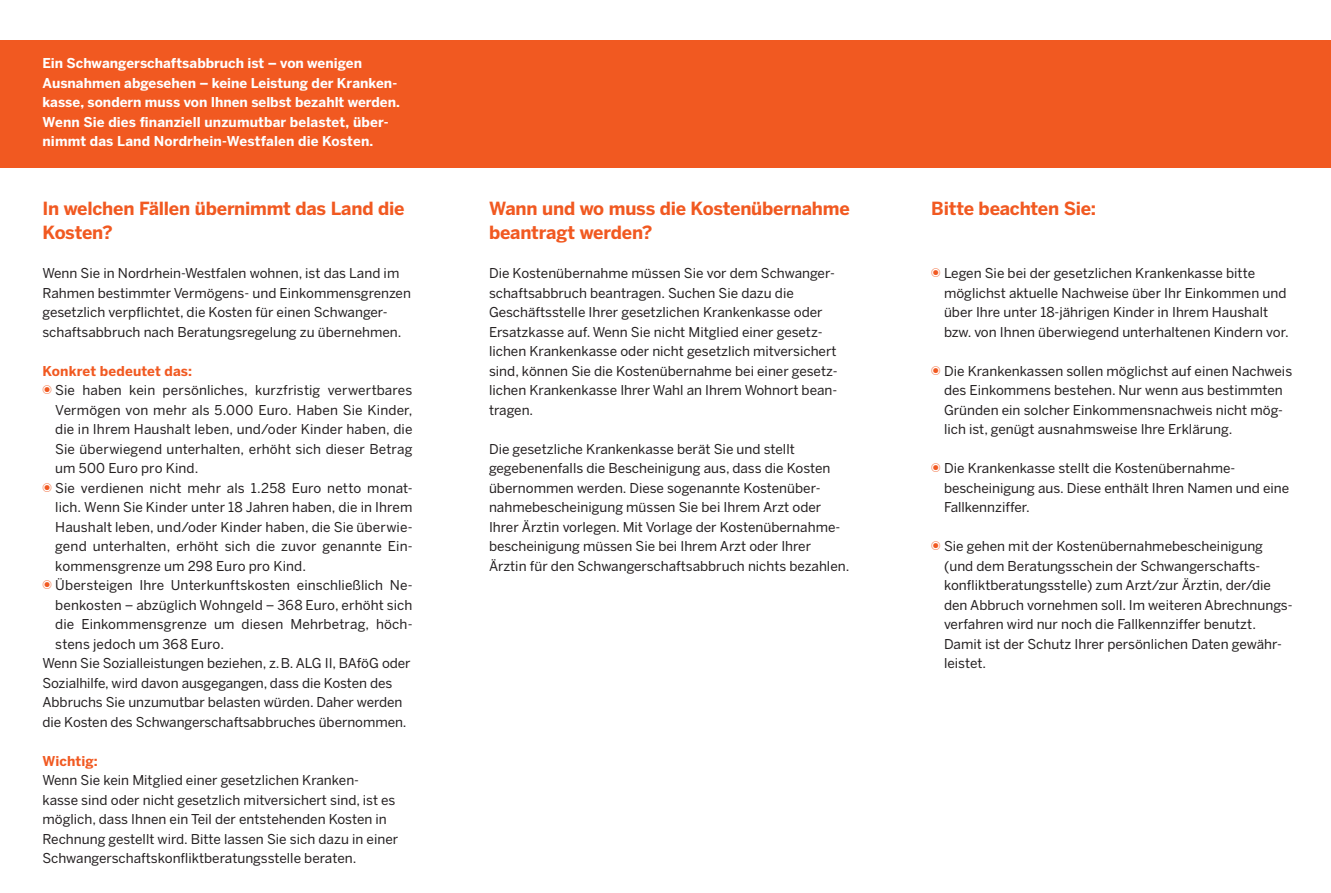
<style>
.page{position:relative;width:1331px;height:893px;background:#fff}
.page>*{position:absolute;margin:0;border:0;box-sizing:border-box;transform-origin:0 0}
.t1{font:700 18px/24px "Benton Sans";letter-spacing:-.01em;color:#f15921}
.t2{font:13.5px/19.5px "Benton Sans";color:#231f20}
.t3{font:700 13.5px/19.5px "Benton Sans";color:#fff}
.t4{font:700 13.5px "Benton Sans";letter-spacing:.01em;color:#f15921}
</style>
<div class="page">
<div style="left:0;top:40px;width:1331px;height:128px;background:#f15921"></div>
<p class="t3" style="left:43px;top:54px;width:359px">Ein Schwangerschaftsabbruch ist – von wenigen Ausnahmen abgesehen – keine Leistung der Kranken&shy;kasse, sondern muss von Ihnen selbst bezahlt werden.<br>Wenn Sie dies finanziell unzumutbar belastet, über&shy;nimmt das Land Nordrhein-Westfalen die Kosten.</p>
<h1 class="t1" style="left:43px;top:196px;width:364px">In welchen Fällen übernimmt das Land die<br>Kosten?</h1>
<p class="t2" style="left:43px;top:263px;width:370px">Wenn Sie in Nordrhein-Westfalen wohnen, ist das Land im Rahmen bestimmter Vermögens- und Einkommensgrenzen gesetzlich verpflichtet, die Kosten für einen Schwanger&shy;schaftsabbruch nach Beratungsregelung zu übernehmen.</p>
<p class="t4" style="left:43px;top:363px;width:151px">Konkret bedeutet das:</p>
<p class="t2" style="left:55px;top:380px;width:359px">Sie haben kein persönliches, kurzfristig verwertbares</p>
<p class="t2" style="left:55px;top:400px;width:359px">Vermögen von mehr als 5.000 Euro. Haben Sie Kinder,</p>
<p class="t2" style="left:55px;top:419px;width:359px">die in Ihrem Haushalt leben, und/oder Kinder haben, die</p>
<p class="t2" style="left:55px;top:439px;width:359px">Sie überwiegend unterhalten, erhöht sich dieser Betrag</p>
<p class="t2" style="left:55px;top:458px;width:145px">um 500 Euro pro Kind.</p>
<p class="t2" style="left:55px;top:478px;width:359px">Sie verdienen nicht mehr als 1.258 Euro netto monat-</p>
<p class="t2" style="left:55px;top:497px;width:359px">lich. Wenn Sie Kinder unter 18 Jahren haben, die in Ihrem</p>
<p class="t2" style="left:55px;top:517px;width:359px">Haushalt leben, und/oder Kinder haben, die Sie überwie-</p>
<p class="t2" style="left:55px;top:536px;width:359px">gend unterhalten, erhöht sich die zuvor genannte Ein-</p>
<p class="t2" style="left:55px;top:556px;width:252px">kommensgrenze um 298 Euro pro Kind.</p>
<p class="t2" style="left:55px;top:575px;width:359px">Übersteigen Ihre Unterkunftskosten einschließlich Ne-</p>
<p class="t2" style="left:55px;top:595px;width:359px">benkosten – abzüglich Wohngeld – 368 Euro, erhöht sich</p>
<p class="t2" style="left:55px;top:614px;width:359px">die Einkommensgrenze um diesen Mehrbetrag, höch-</p>
<p class="t2" style="left:55px;top:634px;width:170px">stens jedoch um 368 Euro.</p>
<p class="t2" style="left:43px;top:653px;width:370px">Wenn Sie Sozialleistungen beziehen, z.B. ALG II, BAföG oder</p>
<p class="t2" style="left:43px;top:673px;width:351px">Sozialhilfe, wird davon ausgegangen, dass die Kosten des</p>
<p class="t2" style="left:43px;top:692px;width:361px">Abbruchs Sie unzumutbar belasten würden. Daher werden</p>
<p class="t2" style="left:43px;top:712px;width:366px">die Kosten des Schwangerschaftsabbruches übernommen.</p>
<p class="t4" style="left:43px;top:753px;width:57px">Wichtig:</p>
<p class="t2" style="left:43px;top:770px;width:357px">Wenn Sie kein Mitglied einer gesetzlichen Kranken-<br>kasse sind oder nicht gesetzlich mitversichert sind, ist es möglich, dass Ihnen ein Teil der entstehenden Kosten in Rechnung gestellt wird. Bitte lassen Sie sich dazu in einer Schwangerschaftskonfliktberatungsstelle beraten.</p>
<h1 class="t1" style="left:489px;top:196px;width:362px">Wann und wo muss die Kostenübernahme beantragt werden?</h1>
<p class="t2" style="left:489px;top:263px;width:350px">Die Kostenübernahme müssen Sie vor dem Schwanger&shy;schaftsabbruch beantragen. Suchen Sie dazu die Geschäftsstelle Ihrer gesetzlichen Krankenkasse oder Ersatzkasse auf. Wenn Sie nicht Mitglied einer gesetz&shy;lichen Krankenkasse oder nicht gesetzlich mitversichert sind, können Sie die Kostenübernahme bei einer gesetz&shy;lichen Krankenkasse Ihrer Wahl an Ihrem Wohnort bean&shy;tragen.</p>
<p class="t2" style="left:489px;top:439px;width:362px">Die gesetzliche Krankenkasse berät Sie und stellt gegebenenfalls die Bescheinigung aus, dass die Kosten übernommen werden. Diese sogenannte Kostenüber&shy;nahmebescheinigung müssen Sie bei Ihrem Arzt oder Ihrer Ärztin vorlegen. Mit Vorlage der Kostenübernahme&shy;bescheinigung müssen Sie bei Ihrem Arzt oder Ihrer Ärztin für den Schwangerschaftsabbruch nichts bezahlen.</p>
<h1 class="t1" style="left:931px;top:196px;width:166px">Bitte beachten Sie:</h1>
<p class="t2" style="left:944px;top:263px;width:346px">Legen Sie bei der gesetzlichen Krankenkasse bitte möglichst aktuelle Nachweise über Ihr Einkommen und über Ihre unter 18-jährigen Kinder in Ihrem Haushalt bzw. von Ihnen überwiegend unterhaltenen Kindern vor.</p>
<p class="t2" style="left:944px;top:361px;width:350px">Die Krankenkassen sollen möglichst auf einen Nachweis des Einkommens bestehen. Nur wenn aus bestimmten Gründen ein solcher Einkommensnachweis nicht mög&shy;lich ist, genügt ausnahmsweise Ihre Erklärung.</p>
<p class="t2" style="left:944px;top:458px;width:347px">Die Krankenkasse stellt die Kostenübernahme&shy;bescheinigung aus. Diese enthält Ihren Namen und eine<br>Fallkennziffer.</p>
<p class="t2" style="left:944px;top:536px;width:350px">Sie gehen mit der Kostenübernahmebescheinigung (und dem Beratungsschein der Schwangerschafts&shy;konfliktberatungsstelle) zum Arzt/zur Ärztin, der/die den Abbruch vornehmen soll. Im weiteren Abrechnungs&shy;verfahren wird nur noch die Fallkennziffer benutzt.<br>Damit ist der Schutz Ihrer persönlichen Daten gewähr&shy;leistet.</p>
</div>
